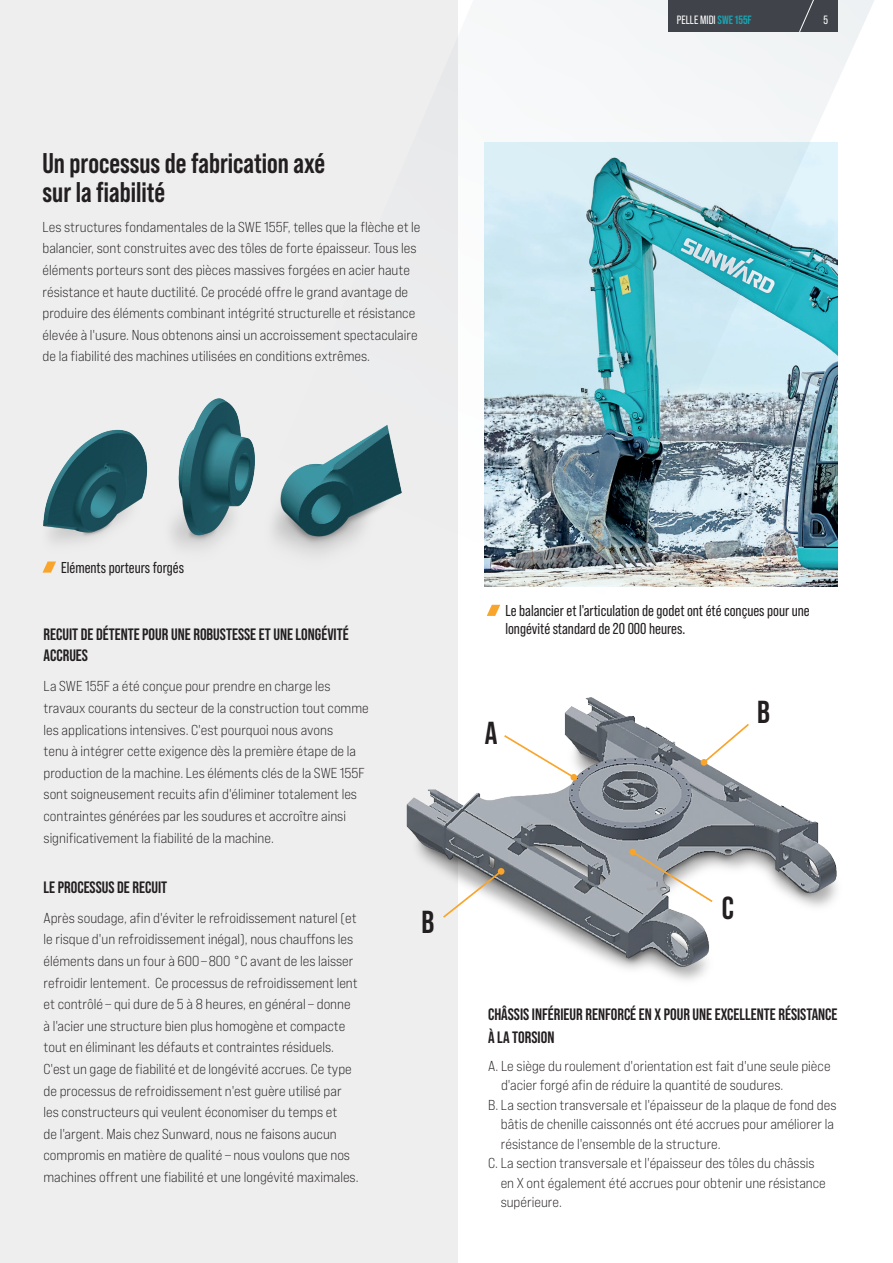
<style>
.page{position:relative;width:893px;height:1263px;background:#fff}
.page>*{position:absolute;margin:0;border:0;box-sizing:border-box;transform-origin:0 0}
.t1{font:700 31.8px "Bebas Neue Pro";color:#231f20}
.t2{font:700 28.5px/28.5px "Bebas Neue Pro";color:#231f20}
.t3{font:700 16.5px/21px "Bebas Neue Pro";color:#231f20}
.t4{font:15.75px/18px "Bebas Neue Pro";color:#231f20}
.t5{font:14.4px/21.6px "Bebas Neue Pro Exp Bk";color:#231f20}
.t6{font:12px "Bebas Neue Pro";color:#fff}
.s1{font-weight:700;color:#1ba2b0}
</style>
<div class="page">
<svg style="left:457px;top:0;width:417px;height:627px"></svg>
<div style="left:668px;top:0;width:170px;height:31px;background:#40444a"></div>
<svg style="left:799px;top:0;width:23px;height:33px"></svg>
<div style="left:0;top:0;width:457px;height:1263px;background:#eeeeef"></div>
<img style="left:484px;top:142px;width:354px;height:445px">
<svg style="left:487px;top:605px;width:13px;height:11px"></svg>
<img style="left:43px;top:429px;width:105px;height:114px">
<img style="left:171px;top:398px;width:73px;height:150px">
<img style="left:244px;top:425px;width:158px;height:129px">
<svg style="left:43px;top:561px;width:13px;height:12px"></svg>
<img style="left:406px;top:676px;width:431px;height:366px">
<svg style="left:441px;top:869px;width:62px;height:50px"></svg>
<div style="left:498px;top:868px;width:6px;height:7px;background:#f9a42a;border-radius:50%"></div>
<svg style="left:702px;top:722px;width:49px;height:43px"></svg>
<div style="left:701px;top:759px;width:6px;height:7px;background:#f9a42a;border-radius:50%"></div>
<svg style="left:502px;top:733px;width:74px;height:47px"></svg>
<div style="left:570px;top:774px;width:7px;height:7px;background:#f9a42a;border-radius:50%"></div>
<svg style="left:630px;top:850px;width:84px;height:54px"></svg>
<div style="left:629px;top:849px;width:7px;height:6px;background:#f9a42a;border-radius:50%"></div>
<h2 class="t2" style="left:43px;top:149px;width:284px">Un processus de fabrication axé sur la fiabilité</h2>
<p class="t5" style="left:43px;top:216px;width:379px">Les structures fondamentales de la SWE 155F, telles que la flèche et le balancier, sont construites avec des tôles de forte épaisseur. Tous les éléments porteurs sont des pièces massives forgées en acier haute résistance et haute ductilité. Ce procédé offre le grand avantage de produire des éléments combinant intégrité structurelle et résistance élevée à l'usure. Nous obtenons ainsi un accroissement spectaculaire de la fiabilité des machines utilisées en conditions extrêmes.</p>
<p class="t6" style="left:677px;top:14px;width:76px">PELLE MIDI <span class="s1">SWE 155F</span></p>
<p class="t6" style="left:823px;top:13px;width:6px">5</p>
<p class="t4" style="left:61px;top:558px;width:124px">Eléments porteurs forgés</p>
<p class="t3" style="left:44px;top:624px;width:307px">RECUIT DE DÉTENTE POUR UNE ROBUSTESSE ET UNE LONGÉVITÉ<br>ACCRUES</p>
<p class="t5" style="left:44px;top:675px;width:327px">La SWE 155F a été conçue pour prendre en charge les travaux courants du secteur de la construction tout comme les applications intensives. C'est pourquoi nous avons<br>tenu à intégrer cette exigence dès la première étape de la production de la machine. Les éléments clés de la SWE 155F sont soigneusement recuits afin d'éliminer totalement les contraintes générées par les soudures et accroître ainsi significativement la fiabilité de la machine.</p>
<p class="t3" style="left:44px;top:876px;width:125px">LE PROCESSUS DE RECUIT</p>
<p class="t5" style="left:44px;top:907px;width:317px">Après soudage, afin d'éviter le refroidissement naturel (et le risque d'un refroidissement inégal), nous chauffons les éléments dans un four à 600– 800 °C avant de les laisser refroidir lentement. Ce processus de refroidissement lent et contrôlé – qui dure de 5 à 8 heures, en général – donne à l'acier une structure bien plus homogène et compacte tout en éliminant les défauts et contraintes résiduels.<br>C'est un gage de fiabilité et de longévité accrues. Ce type de processus de refroidissement n'est guère utilisé par les constructeurs qui veulent économiser du temps et<br>de l'argent. Mais chez Sunward, nous ne faisons aucun compromis en matière de qualité – nous voulons que nos machines offrent une fiabilité et une longévité maximales.</p>
<p class="t4" style="left:505px;top:601px;width:306px">Le balancier et l'articulation de godet ont été conçues pour une longévité standard de 20 000 heures.</p>
<h1 class="t1" style="left:485px;top:715px;width:14px">A</h1>
<h1 class="t1" style="left:757px;top:694px;width:14px">B</h1>
<h1 class="t1" style="left:421px;top:904px;width:14px">B</h1>
<h1 class="t1" style="left:722px;top:890px;width:14px">C</h1>
<p class="t3" style="left:488px;top:1003px;width:351px;line-height:22.5px">CHÂSSIS INFÉRIEUR RENFORCÉ EN X POUR UNE EXCELLENTE RÉSISTANCE<br>À LA TORSION</p>
<p class="t5" style="left:488px;top:1054px;width:344px">A. Le siège du roulement d'orientation est fait d'une seule pièce</p>
<p class="t5" style="left:501px;top:1074px;width:284px">d'acier forgé afin de réduire la quantité de soudures.</p>
<p class="t5" style="left:488px;top:1093px;width:350px">B. La section transversale et l'épaisseur de la plaque de fond des</p>
<p class="t5" style="left:501px;top:1113px;width:335px">bâtis de chenille caissonnés ont été accrues pour améliorer la</p>
<p class="t5" style="left:501px;top:1132px;width:221px">résistance de l'ensemble de la structure.</p>
<p class="t5" style="left:488px;top:1152px;width:328px">C. La section transversale et l'épaisseur des tôles du châssis</p>
<p class="t5" style="left:501px;top:1171px;width:327px">en X ont également été accrues pour obtenir une résistance</p>
<p class="t5" style="left:501px;top:1191px;width:63px">supérieure.</p>
</div>
